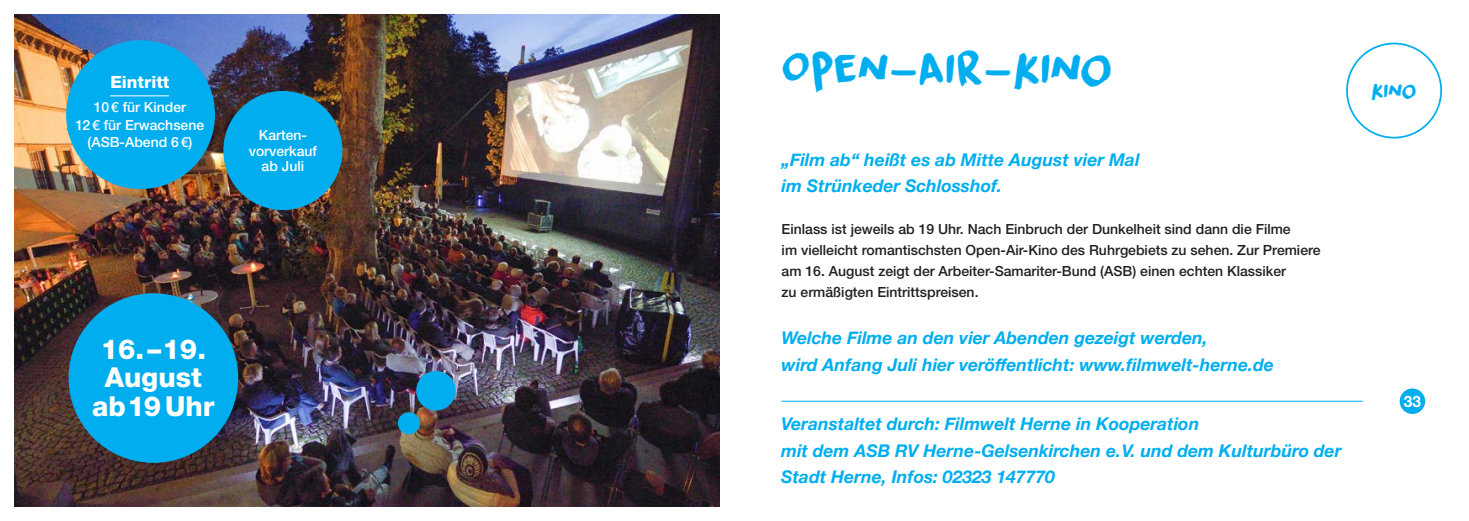
<style>
.page{position:relative;width:1469px;height:521px;background:#fff}
.page>*{position:absolute;margin:0;border:0;box-sizing:border-box;transform-origin:0 0}
.t1{font:45.5px "DK Liquid Embrace";letter-spacing:.01em;color:#00aeef}
.t2{font:800 27.47px "Helvetica Neue LT Pro";color:#fff}
.t3{font:20.65px "DK Liquid Embrace";color:#00aeef}
.t4{font:italic 700 17.5px/26.2px "Helvetica Neue";color:#00aeef}
.t5{font:800 16.97px "Helvetica Neue LT Pro";color:#fff}
.t6{font:700 15.75px "Helvetica Neue LT Pro";color:#fff}
.t7{font:500 14px/21px "Helvetica Neue LT Pro";color:#231f20}
.t8{font:500 14px/15.8px "Helvetica Neue LT Pro";color:#fff;text-align:center}
</style>
<div class="page">
<img style="left:15px;top:15px;width:704px;height:491px">
<div style="left:1346px;top:43px;width:95px;height:95px;border:2px solid #00aeef;border-radius:50%"></div>
<div style="left:223px;top:91px;width:119px;height:119px;background:#00aeef;border-radius:50%"></div>
<div style="left:69px;top:293px;width:169px;height:170px;background:#00aeef;border-radius:50%"></div>
<div style="left:416px;top:371px;width:39px;height:39px;background:#00aeef;border-radius:50%"></div>
<div style="left:398px;top:412px;width:22px;height:22px;background:#00aeef;border-radius:50%"></div>
<div style="left:66px;top:40px;width:149px;height:149px;background:#00aeef;border-radius:50%"></div>
<hr style="left:110px;top:95px;width:59px;height:1px;background:#fff">
<hr style="left:781px;top:401px;width:581px;height:1px;background:#00aeef">
<div style="left:1399px;top:388px;width:26px;height:26px;background:#00aeef;border-radius:50%"></div>
<p class="t5" style="left:110px;top:72px;width:61px">Eintritt</p>
<p class="t8" style="left:94px;top:99px;width:94px">10€ für Kinder</p>
<p class="t8" style="left:76px;top:117px;width:130px">12€ für Erwachsene</p>
<p class="t8" style="left:87px;top:134px;width:106px">(ASB-Abend 6€)</p>
<p class="t8" style="left:249px;top:127px;width:70px">Karten&shy;vorverkauf ab Juli</p>
<p class="t2" style="left:101px;top:333px;width:107px">16.–19.</p>
<p class="t2" style="left:105px;top:361px;width:98px">August</p>
<p class="t2" style="left:92px;top:390px;width:124px">ab19 Uhr</p>
<p class="t1" style="left:781px;top:36px;width:332px">Open-Air-Kino</p>
<p class="t4" style="left:781px;top:147px;width:359px">„Film ab“ heißt es ab Mitte August vier Mal im Strünkeder Schlosshof.</p>
<p class="t7" style="left:781px;top:218px;width:540px">Einlass ist jeweils ab 19 Uhr. Nach Einbruch der Dunkelheit sind dann die Filme<br>im vielleicht romantischsten Open-Air-Kino des Ruhrgebiets zu sehen. Zur Premiere am 16. August zeigt der Arbeiter-Samariter-Bund (ASB) einen echten Klassiker<br>zu ermäßigten Eintrittspreisen.</p>
<p class="t4" style="left:781px;top:325px;width:494px">Welche Filme an den vier Abenden gezeigt werden,<br>wird Anfang Juli hier veröffentlicht: www.filmwelt-herne.de</p>
<p class="t4" style="left:781px;top:411px;width:562px">Veranstaltet durch: Filmwelt Herne in Kooperation<br>mit dem ASB RV Herne-Gelsenkirchen e.V. und dem Kulturbüro der<br>Stadt Herne, Infos: 02323 147770</p>
<p class="t3" style="left:1371px;top:76px;width:47px">Kino</p>
<p class="t6" style="left:1403px;top:391px;width:19px">33</p>
</div>
